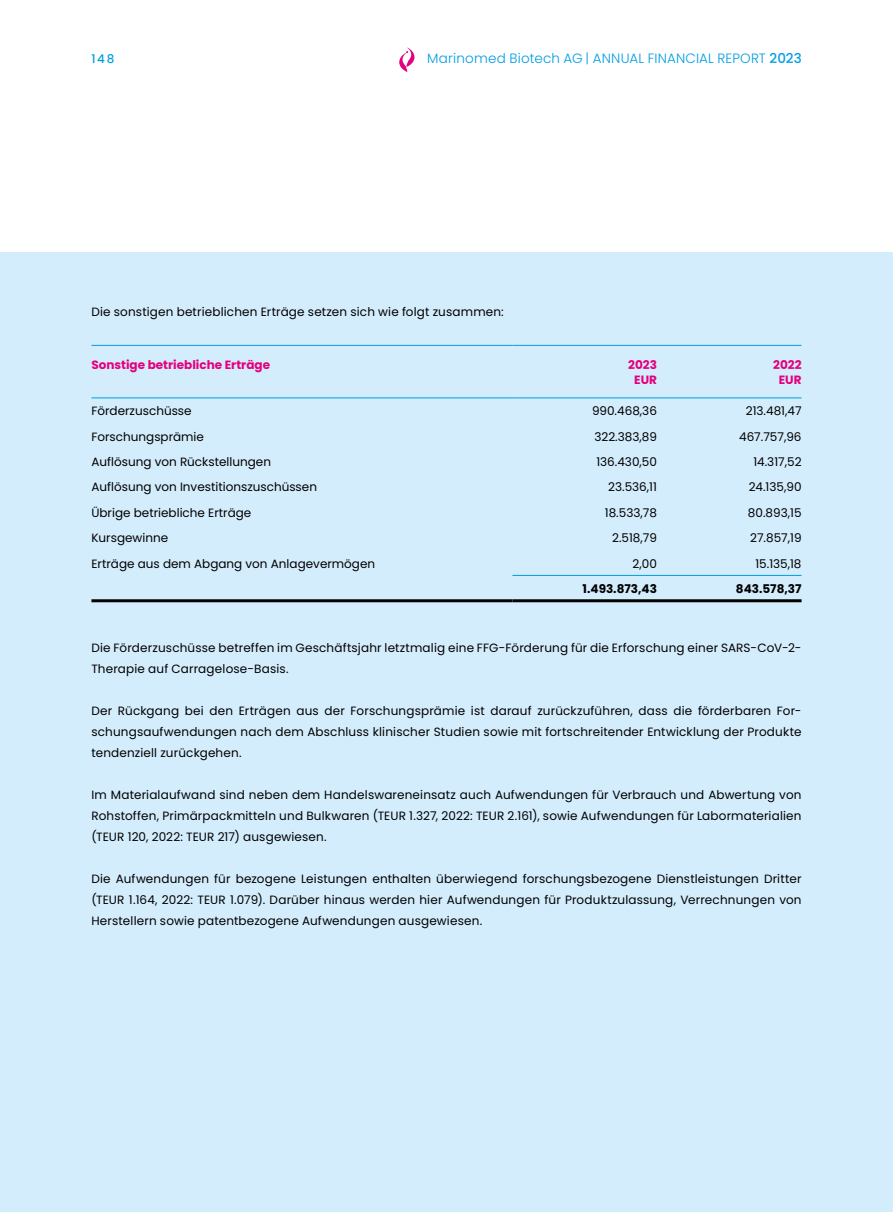
<style>
.page{position:relative;width:893px;height:1212px;background:#fff}
.page>*{position:absolute;margin:0;border:0;box-sizing:border-box;transform-origin:0 0}
.t1{font:300 13.5px "Poppins";letter-spacing:.01em;color:#009ee3}
.t2{font:12px/21px "Poppins";letter-spacing:.005em;color:#000;text-align:justify}
.t3{font:700 12px/14.4px "Poppins";color:#e5007d;text-align:center}
.t4{font:700 12px "Poppins";color:#000}
.t5{font:500 12px "Poppins";color:#009ee3}
.s1{font-weight:500}
</style>
<div class="page">
<div style="left:0;top:252px;width:893px;height:960px;background:#d4edfc"></div>
<hr style="left:91px;top:345px;width:421px;height:1px;background:#009ee3">
<hr style="left:512px;top:345px;width:145px;height:1px;background:#009ee3">
<hr style="left:657px;top:345px;width:144px;height:1px;background:#009ee3">
<hr style="left:91px;top:398px;width:421px;height:1px;background:#009ee3">
<hr style="left:512px;top:398px;width:145px;height:1px;background:#009ee3">
<hr style="left:657px;top:398px;width:144px;height:1px;background:#009ee3">
<hr style="left:512px;top:575px;width:145px;height:1px;background:#009ee3">
<hr style="left:657px;top:575px;width:144px;height:1px;background:#009ee3">
<hr style="left:91px;top:599px;width:421px;height:3px;background:#000">
<hr style="left:512px;top:599px;width:145px;height:3px;background:#000">
<hr style="left:657px;top:599px;width:144px;height:3px;background:#000">
<svg style="left:399px;top:48px;width:15px;height:24px"></svg>
<p class="t5" style="left:91px;top:52px;width:24px">148</p>
<p class="t1" style="left:427px;top:50px;width:340px">Marinomed Biotech AG | ANNUAL FINANCIAL REPORT</p>
<p class="t1" style="left:457px;top:50px;width:346px">JAHRESFINANZBERICHT <span class="s1">2023</span> | Marinomed Biotech<span class="s1">2023</span></p>
<p class="t1" style="left:785px;top:50px;width:21px">AG</p>
<p class="t2" style="left:91px;top:301px;width:414px">Die sonstigen betrieblichen Erträge setzen sich wie folgt zusammen:</p>
<p class="t3" style="left:91px;top:358px;width:180px">Sonstige betriebliche Erträge</p>
<p class="t3" style="left:628px;top:358px;width:30px">2023<br>EUR</p>
<p class="t3" style="left:773px;top:358px;width:30px">2022<br>EUR</p>
<p class="t2" style="left:91px;top:401px;width:102px">Förderzuschüsse</p>
<p class="t2" style="left:592px;top:401px;width:66px">990.468,36</p>
<p class="t2" style="left:746px;top:401px;width:57px">213.481,47</p>
<p class="t2" style="left:91px;top:426px;width:114px">Forschungsprämie</p>
<p class="t2" style="left:594px;top:426px;width:64px">322.383,89</p>
<p class="t2" style="left:739px;top:426px;width:64px">467.757,96</p>
<p class="t2" style="left:91px;top:451px;width:181px">Auflösung von Rückstellungen</p>
<p class="t2" style="left:596px;top:451px;width:62px">136.430,50</p>
<p class="t2" style="left:753px;top:451px;width:50px">14.317,52</p>
<p class="t2" style="left:91px;top:477px;width:227px">Auflösung von Investitionszuschüssen</p>
<p class="t2" style="left:608px;top:477px;width:50px">23.536,11</p>
<p class="t2" style="left:749px;top:477px;width:54px">24.135,90</p>
<p class="t2" style="left:91px;top:502px;width:161px">Übrige betriebliche Erträge</p>
<p class="t2" style="left:605px;top:502px;width:54px">18.533,78</p>
<p class="t2" style="left:748px;top:502px;width:55px">80.893,15</p>
<p class="t2" style="left:91px;top:527px;width:78px">Kursgewinne</p>
<p class="t2" style="left:612px;top:527px;width:46px">2.518,79</p>
<p class="t2" style="left:750px;top:527px;width:53px">27.857,19</p>
<p class="t2" style="left:91px;top:553px;width:285px">Erträge aus dem Abgang von Anlagevermögen</p>
<p class="t2" style="left:633px;top:553px;width:26px">2,00</p>
<p class="t2" style="left:755px;top:553px;width:48px">15.135,18</p>
<p class="t4" style="left:583px;top:582px;width:76px">1.493.873,43</p>
<p class="t4" style="left:736px;top:582px;width:67px">843.578,37</p>
<p class="t2" style="left:91px;top:637px;width:712px">Die Förderzuschüsse betreffen im Geschäftsjahr letztmalig eine FFG-Förderung für die Erforschung einer SARS-CoV-2-<br>Therapie auf Carragelose-Basis.</p>
<p class="t2" style="left:91px;top:700px;width:712px">Der Rückgang bei den Erträgen aus der Forschungsprämie ist darauf zurückzuführen, dass die förderbaren For&shy;schungsaufwendungen nach dem Abschluss klinischer Studien sowie mit fortschreitender Entwicklung der Produkte tendenziell zurückgehen.</p>
<p class="t2" style="left:91px;top:784px;width:712px">Im Materialaufwand sind neben dem Handelswareneinsatz auch Aufwendungen für Verbrauch und Abwertung von Rohstoffen, Primärpackmitteln und Bulkwaren (TEUR 1.327, 2022: TEUR 2.161), sowie Aufwendungen für Labormaterialien (TEUR 120, 2022: TEUR 217) ausgewiesen.</p>
<p class="t2" style="left:91px;top:868px;width:712px">Die Aufwendungen für bezogene Leistungen enthalten überwiegend forschungsbezogene Dienstleistungen Dritter (TEUR 1.164, 2022: TEUR 1.079). Darüber hinaus werden hier Aufwendungen für Produktzulassung, Verrechnungen von Herstellern sowie patentbezogene Aufwendungen ausgewiesen.</p>
</div>
